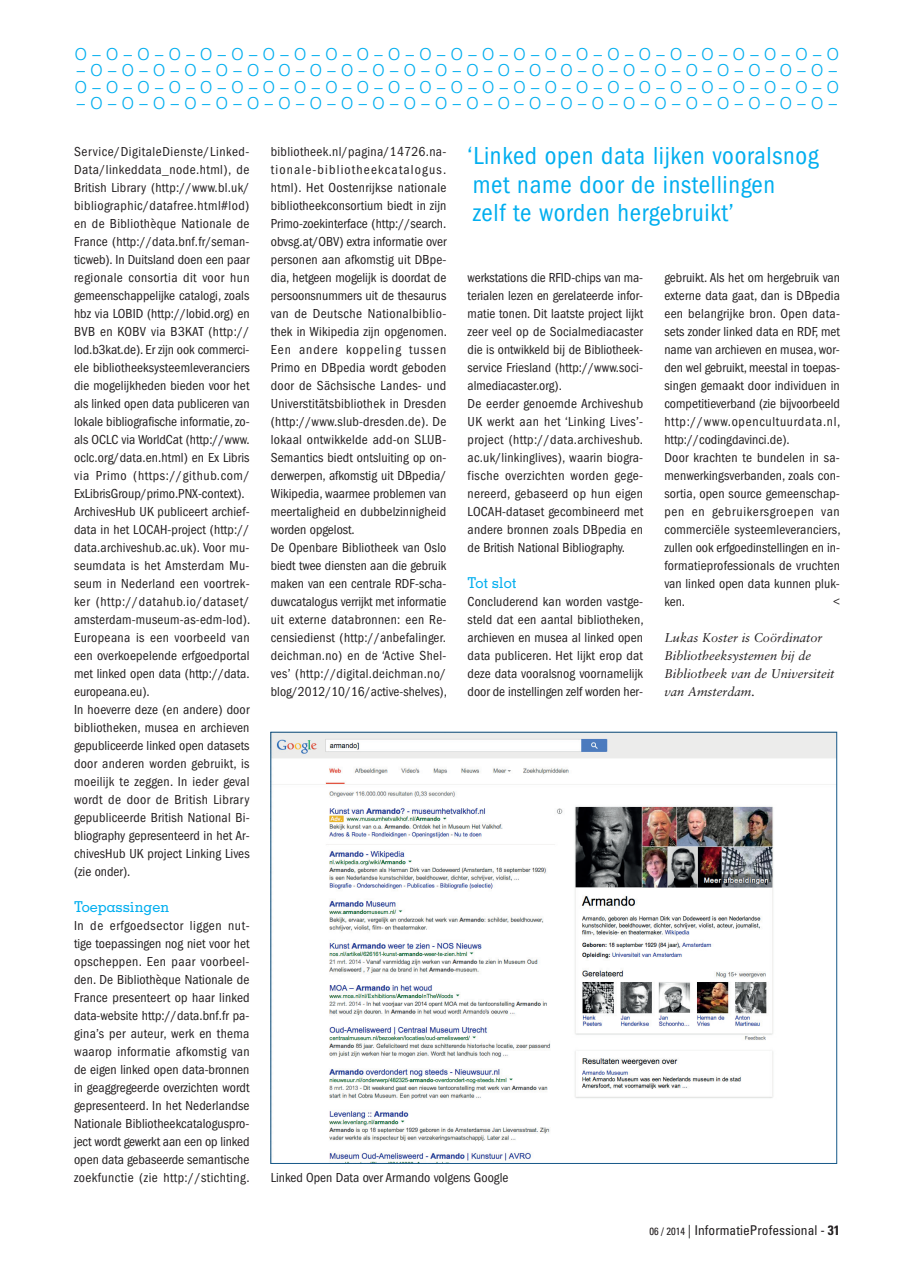
<style>
.page{position:relative;width:914px;height:1284px;background:#fff}
.page>*{position:absolute;margin:0;border:0;box-sizing:border-box;transform-origin:0 0}
.t1{font:condensed 25.5px/28.5px "Franklin Gothic";letter-spacing:.025em;color:#00aeef}
.t2{font:300 16.5px/16.5px "Univers";color:#00aeef}
.t3{font:500 15px "Memphis";letter-spacing:-.005em;color:#00aeef}
.t4{font:condensed 13.5px/18px "Franklin Gothic";letter-spacing:.01em;color:#231f20}
.t5{font:condensed 13.5px "Univers";color:#231f20}
.t6{font:italic 12.75px/18px "Sabon";color:#231f20}
.s1{font-size:10.5px}
.s2{font-weight:700}
</style>
<div class="page">
<img style="left:273px;top:734px;width:561px;height:427px">
<p class="t2" style="left:74px;top:46px;width:766px">O – O – O – O – O – O – O – O – O – O – O – O – O – O – O – O – O – O – O – O – O – O – O – O – O</p>
<p class="t2" style="left:74px;top:62px;width:766px">– O – O – O – O – O – O – O – O – O – O – O – O – O – O – O – O – O – O – O – O – O – O – O – O –<br>O – O – O – O – O – O – O – O – O – O – O – O – O – O – O – O – O – O – O – O – O – O – O – O – O</p>
<p class="t2" style="left:77px;top:95px;width:761px">– O – O – O – O – O – O – O – O – O – O – O – O – O – O – O – O – O – O – O – O – O – O – O – O –</p>
<h1 class="t1" style="left:467px;top:142px;width:352px">‘Linked open data lijken vooralsnog met name door de instellingen<br>zelf te worden hergebruikt’</h1>
<p class="t4" style="left:271px;top:142px;width:178px">bibliotheek.nl/pagina/14726.na&shy;tionale-bibliotheekcatalogus. html). Het Oostenrijkse nationale bibliotheekconsortium biedt in zijn Primo-zoekinterface (http://search. obvsg.at/OBV) extra informatie over personen aan afkomstig uit DBpe&shy;dia, hetgeen mogelijk is doordat de persoonsnummers uit de thesaurus van de Deutsche Nationalbiblio&shy;thek in Wikipedia zijn opgenomen.<br>Een andere koppeling tussen Primo en DBpedia wordt geboden door de Sächsische Landes- und Universtitätsbibliothek in Dresden (http://www.slub-dresden.de). De lokaal ontwikkelde add-on SLUB-Semantics biedt ontsluiting op on&shy;derwerpen, afkomstig uit DBpedia/ Wikipedia, waarmee problemen van meertaligheid en dubbelzinnigheid worden opgelost.<br>De Openbare Bibliotheek van Oslo biedt twee diensten aan die gebruik maken van een centrale RDF-scha&shy;duwcatalogus verrijkt met informatie uit externe databronnen: een Re&shy;censiedienst (http://anbefalinger. deichman.no) en de ‘Active Shel&shy;ves’ (http://digital.deichman.no/ blog/2012/10/16/active-shelves),</p>
<p class="t4" style="left:74px;top:142px;width:178px">Service/DigitaleDienste/Linked-Data/linkeddata_node.html), de British Library (http://www.bl.uk/ bibliographic/datafree.html#lod) en de Bibliothèque Nationale de France (http://data.bnf.fr/seman&shy;ticweb). In Duitsland doen een paar regionale consortia dit voor hun gemeenschappelijke catalogi, zoals hbz via LOBID (http://lobid.org) en BVB en KOBV via B3KAT (http:// lod.b3kat.de). Er zijn ook commerci&shy;ële bibliotheeksysteemleveranciers die mogelijkheden bieden voor het als linked open data publiceren van lokale bibliografische informatie, zo&shy;als OCLC via WorldCat (http://www. oclc.org/data.en.html) en Ex Libris via Primo (https://github.com/ ExLibrisGroup/primo.PNX-context).<br>ArchivesHub UK publiceert archief&shy;data in het LOCAH-project (http:// data.archiveshub.ac.uk). Voor mu&shy;seumdata is het Amsterdam Mu&shy;seum in Nederland een voortrek&shy;ker (http://datahub.io/dataset/ amsterdam-museum-as-edm-lod).<br>Europeana is een voorbeeld van een overkoepelende erfgoedportal met linked open data (http://data. europeana.eu).<br>In hoeverre deze (en andere) door bibliotheken, musea en archieven gepubliceerde linked open datasets door anderen worden gebruikt, is moeilijk te zeggen. In ieder geval wordt de door de British Library gepubliceerde British National Bi&shy;bliography gepresenteerd in het Ar&shy;chivesHub UK project Linking Lives (zie onder).</p>
<p class="t3" style="left:74px;top:897px;width:97px">Toepassingen</p>
<p class="t4" style="left:74px;top:916px;width:177px;text-align:justify">In de erfgoedsector liggen nut&shy;tige toepassingen nog niet voor het opscheppen. Een paar voorbeel&shy;den. De Bibliothèque Nationale de France presenteert op haar linked data-website http://data.bnf.fr pa&shy;gina’s per auteur, werk en thema waarop informatie afkomstig van de eigen linked open data-bronnen in geaggregeerde overzichten wordt gepresenteerd. In het Nederlandse Nationale Bibliotheekcataloguspro&shy;ject wordt gewerkt aan een op linked open data gebaseerde semantische zoekfunctie (zie http://stichting.</p>
<p class="t4" style="left:467px;top:268px;width:177px">werkstations die RFID-chips van ma&shy;terialen lezen en gerelateerde infor&shy;matie tonen. Dit laatste project lijkt zeer veel op de Socialmediacaster die is ontwikkeld bij de Bibliotheek&shy;service Friesland (http://www.soci&shy;almediacaster.org).<br>De eerder genoemde Archiveshub UK werkt aan het ‘Linking Lives’- project (http://data.archiveshub. ac.uk/linkinglives), waarin biogra&shy;fische overzichten worden gege&shy;nereerd, gebaseerd op hun eigen LOCAH-dataset gecombineerd met andere bronnen zoals DBpedia en de British National Bibliography.</p>
<p class="t3" style="left:467px;top:573px;width:50px">Tot slot</p>
<p class="t4" style="left:467px;top:592px;width:177px;text-align:justify">Concluderend kan worden vastge&shy;steld dat een aantal bibliotheken, archieven en musea al linked open data publiceren. Het lijkt erop dat deze data vooralsnog voornamelijk door de instellingen zelf worden her-</p>
<p class="t4" style="left:664px;top:268px;width:178px">gebruikt. Als het om hergebruik van externe data gaat, dan is DBpedia een belangrijke bron. Open data&shy;sets zonder linked data en RDF, met name van archieven en musea, wor&shy;den wel gebruikt, meestal in toepas&shy;singen gemaakt door individuen in competitieverband (zie bijvoorbeeld http://www.opencultuurdata.nl, http://codingdavinci.de).<br>Door krachten te bundelen in sa&shy;menwerkingsverbanden, zoals con&shy;sortia, open source gemeenschap&shy;pen en gebruikersgroepen van commerciële systeemleveranciers, zullen ook erfgoedinstellingen en in&shy;formatieprofessionals de vruchten van linked open data kunnen pluk&shy;ken.</p>
<p class="t4" style="left:832px;top:592px;width:8px">&lt;</p>
<p class="t6" style="left:664px;top:628px;width:172px">Lukas Koster is Coördinator<br>Bibliotheeksystemen bij de<br>Bibliotheek van de Universiteit van Amsterdam.</p>
<p class="t4" style="left:271px;top:1168px;width:239px">Linked Open Data over Armando volgens Google</p>
<p class="t5" style="left:649px;top:1221px;width:192px"><span class="s1">06 / 2014</span> | InformatieProfessional - <span class="s2">31</span></p>
</div>
